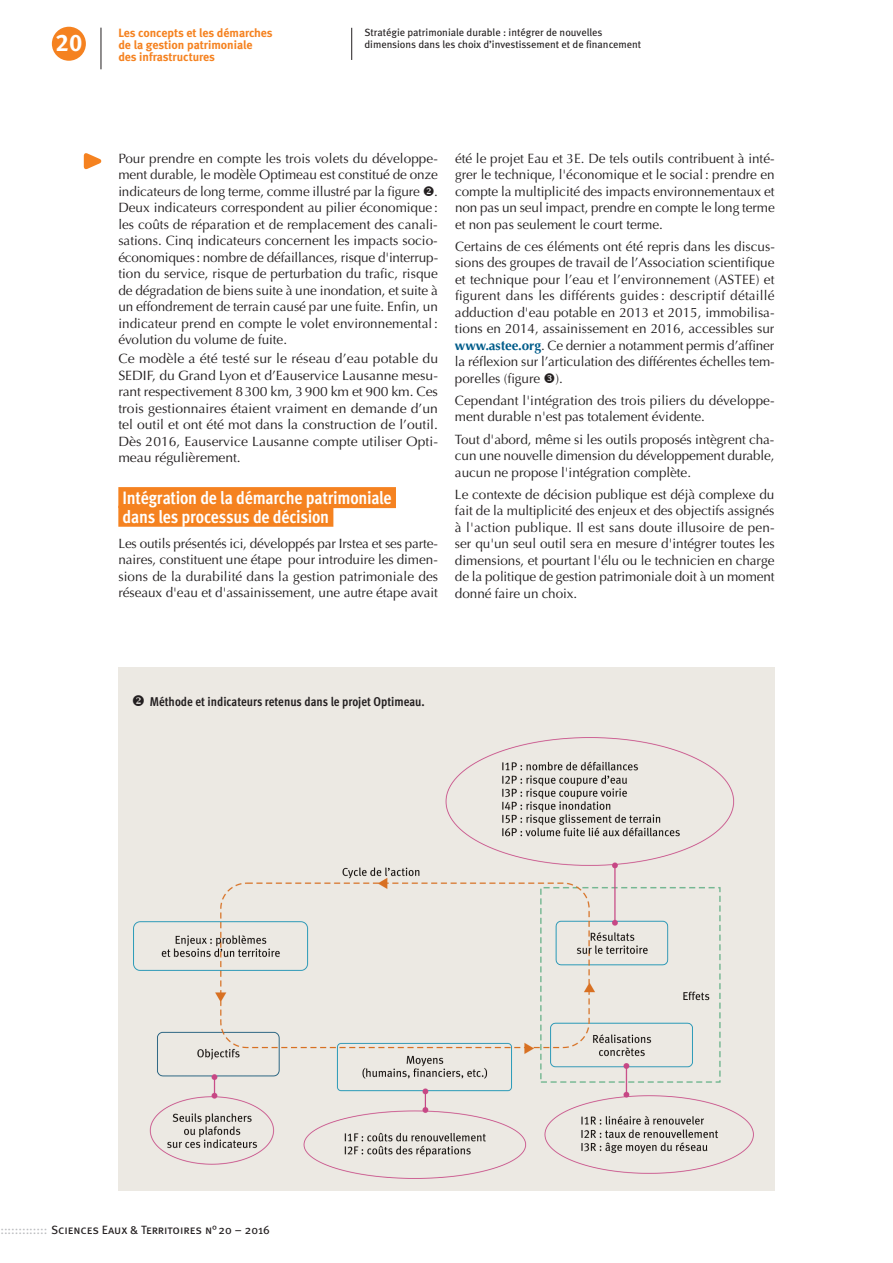
<style>
.page{position:relative;width:893px;height:1263px;background:#fff}
.page>*{position:absolute;margin:0;border:0;box-sizing:border-box;transform-origin:0 0}
.t1{font:24px "Meta Bold Caps Expert";color:#fff}
.t2{font:700 18px/18.6px "Meta Cond OT";letter-spacing:-.015em;color:#fff}
.t3{font:13.5px/16.5px "Optima";letter-spacing:-.005em;color:#231f20;text-align:justify}
.t4{font:700 12.75px "Meta Cond OT";color:#231f20}
.t5{font:700 12px/12px "Meta";color:#f58220}
.t6{font:12px "Meta Book Caps";color:#231f20}
.t7{font:10.5px/12px "Meta Book LF";color:#231f20}
.s1{font-weight:700;color:#005c8a}
.s2{color:#bcbdc0}
</style>
<div class="page">
<hr style="left:351px;top:28px;width:1px;height:32px;background:#231f20">
<div style="left:118px;top:487px;width:278px;height:21px;background:#f58220"></div>
<div style="left:118px;top:506px;width:215px;height:21px;background:#f58220"></div>
<div style="left:118px;top:668px;width:657px;height:523px;background:#ece9e3"></div>
<img style="left:134px;top:738px;width:620px;height:441px">
<svg style="left:83px;top:153px;width:19px;height:17px"></svg>
<div style="left:52px;top:27px;width:34px;height:34px;background:#f58220;border-radius:50%"></div>
<hr style="left:101px;top:28px;width:1px;height:41px;background:#231f20">
<h1 class="t1" style="left:56px;top:28px;width:28px">20</h1>
<p class="t5" style="left:118px;top:26px;width:156px">Les concepts et les démarches de la gestion patrimoniale des infrastructures</p>
<p class="t7" style="left:364px;top:26px;width:278px">Stratégie patrimoniale durable : intégrer de nouvelles dimensions dans les choix d’investissement et de financement</p>
<p class="t3" style="left:118px;top:150px;width:321px">Pour prendre en compte les trois volets du développe&shy;ment durable, le modèle Optimeau est constitué de onze indicateurs de long terme, comme illustré par la figure ❖.<br>Deux indicateurs correspondent au pilier économique : les coûts de réparation et de remplacement des canali&shy;sations. Cinq indicateurs concernent les impacts socio&shy;économiques: nombre de défaillances, risque d'interrup&shy;tion du service, risque de perturbation du trafic, risque de dégradation de biens suite à une inondation, et suite à un effondrement de terrain causé par une fuite. Enfin, un indicateur prend en compte le volet environnemental : évolution du volume de fuite.</p>
<p class="t3" style="left:118px;top:350px;width:321px">Ce modèle a été testé sur le réseau d’eau potable du SEDIF, du Grand Lyon et d’Eauservice Lausanne mesu&shy;rant respectivement 8300 km, 3900 km et 900 km. Ces trois gestionnaires étaient vraiment en demande d’un tel outil et ont été mot dans la construction de l’outil.<br>Dès 2016, Eauservice Lausanne compte utiliser Opti&shy;meau régulièrement.</p>
<h2 class="t2" style="left:123px;top:489px;width:271px">Intégration de la démarche patrimoniale dans les processus de décision</h2>
<p class="t3" style="left:118px;top:535px;width:321px">Les outils présentés ici, développés par Irstea et ses parte&shy;naires, constituent une étape pour introduire les dimen&shy;sions de la durabilité dans la gestion patrimoniale des réseaux d'eau et d'assainissement, une autre étape avait</p>
<p class="t3" style="left:455px;top:150px;width:321px">été le projet Eau et 3E. De tels outils contribuent à inté&shy;grer le technique, l'économique et le social: prendre en compte la multiplicité des impacts environnementaux et non pas un seul impact, prendre en compte le long terme et non pas seulement le court terme.</p>
<p class="t3" style="left:455px;top:238px;width:321px">Certains de ces éléments ont été repris dans les discus&shy;sions des groupes de travail de l’Association scientifique et technique pour l’eau et l’environnement (ASTEE) et figurent dans les différents guides: descriptif détaillé adduction d'eau potable en 2013 et 2015, immobilisa&shy;tions en 2014, assainissement en 2016, accessibles sur <span class="s1">www.astee.org</span>. Ce dernier a notamment permis d’affiner la réflexion sur l’articulation des différentes échelles tem&shy;porelles (figure ).</p>
<p class="t3" style="left:455px;top:392px;width:321px">Cependant l'intégration des trois piliers du développe&shy;ment durable n'est pas totalement évidente.</p>
<p class="t3" style="left:455px;top:431px;width:321px">Tout d'abord, même si les outils proposés intègrent cha&shy;cun une nouvelle dimension du développement durable, aucun ne propose l'intégration complète.</p>
<p class="t3" style="left:455px;top:486px;width:321px">Le contexte de décision publique est déjà complexe du fait de la multiplicité des enjeux et des objectifs assignés à l'action publique. Il est sans doute illusoire de pen&shy;ser qu'un seul outil sera en mesure d'intégrer toutes les dimensions, et pourtant l'élu ou le technicien en charge de la politique de gestion patrimoniale doit à un moment donné faire un choix.</p>
<p class="t4" style="left:132px;top:693px;width:294px">❖ Méthode et indicateurs retenus dans le projet Optimeau.</p>
<p class="t6" style="left:0;top:1223px;width:271px"><span class="s2">:::::::::::::</span> Sciences Eaux &amp; Territoires n°20 – 2016</p>
</div>
